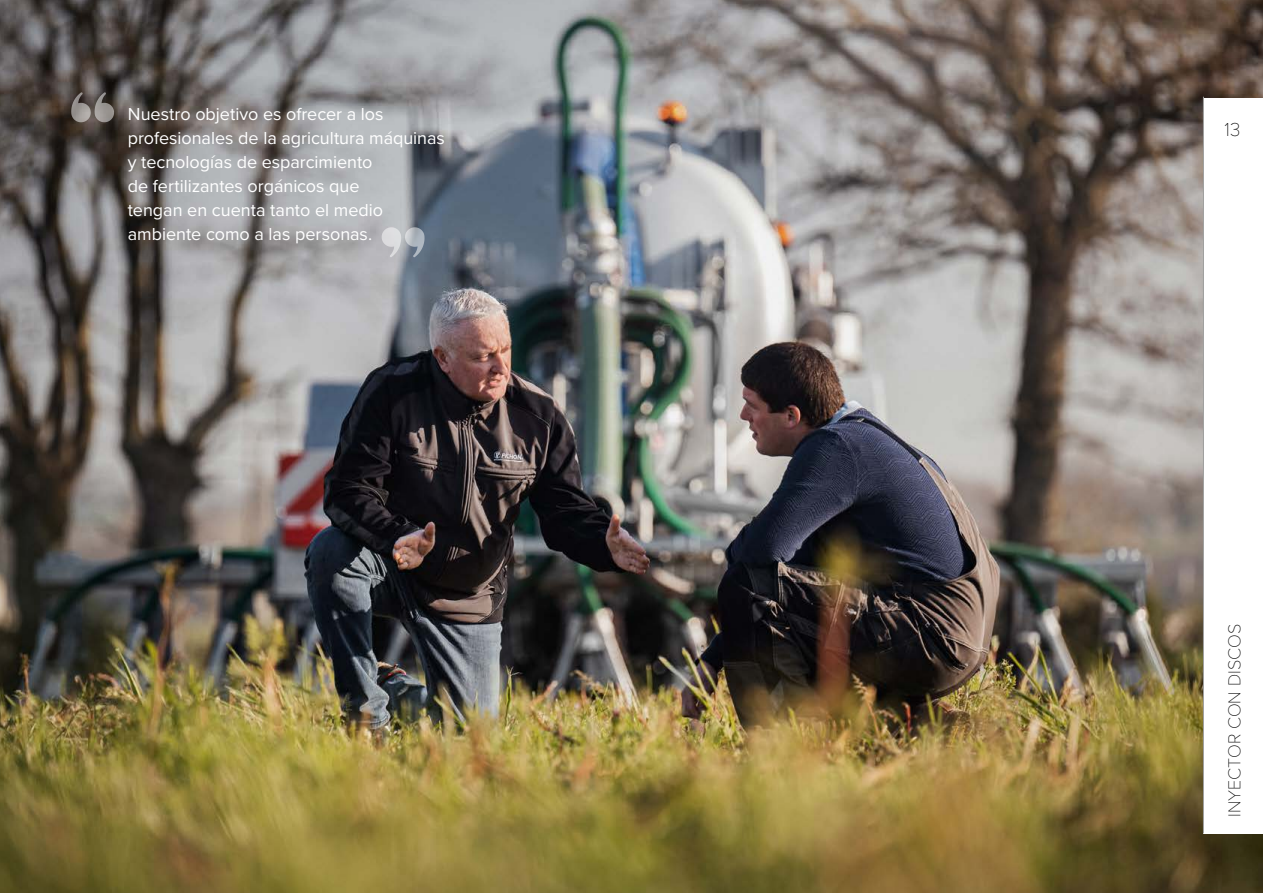
<style>
.page{position:relative;width:1263px;height:893px;background:#fff}
.page>*{position:absolute;margin:0;border:0;box-sizing:border-box;transform-origin:0 0}
.t1{font:100 19.5px "Proxima Nova T";color:#000}
.t2{font:18px/24px "Proxima Nova";color:#fff}
.t3{font:100 18px "Proxima Nova T";color:#000}
</style>
<div class="page">
<img style="left:0;top:0;width:1263px;height:893px">
<svg style="left:382px;top:227px;width:42px;height:30px"></svg>
<svg style="left:71px;top:92px;width:43px;height:30px"></svg>
<div style="left:1203px;top:98px;width:60px;height:735px;background:#fff"></div>
<hr style="left:1203px;top:97px;width:1px;height:736px;background:#9d9d9c">
<p class="t2" style="left:128px;top:102px;width:319px">Nuestro objetivo es ofrecer a los profesionales de la agricultura máquinas y tecnologías de esparcimiento<br>de fertilizantes orgánicos que<br>tengan en cuenta tanto el medio ambiente como a las personas.</p>
<p class="t1" style="left:1224px;top:119px;width:17px">13</p>
<p class="t3" style="left:1225px;top:817px;width:194px;rotate:-90deg">INYECTOR CON DISCOS</p>
</div>
